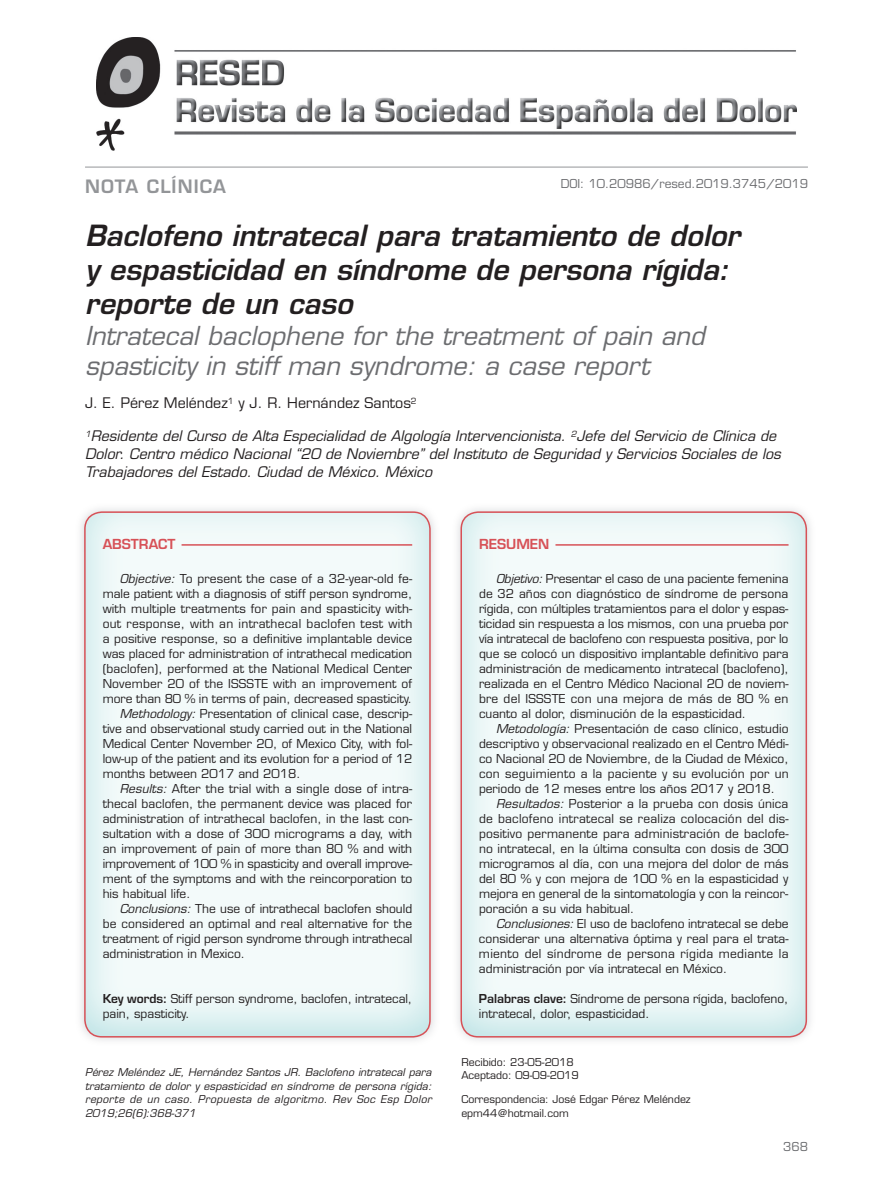
<style>
.page{position:relative;width:893px;height:1191px;background:#fff}
.page>*{position:absolute;margin:0;border:0;box-sizing:border-box;transform-origin:0 0}
.t1{font:italic 600 28.5px/34.2px "Eurostile LT Std";color:#231f20}
.t2{font:italic 25.5px/30.6px "Eurostile LT Std";color:#6c6d70}
.t3{font:600 18px "Eurostile LT Std";letter-spacing:.06em;color:#939598}
.t4{font:italic 14.25px/18px "Eurostile LT Std";color:#231f20}
.t5{font:14.25px "Eurostile LT Std";color:#231f20}
.t6{font:600 13.5px "Eurostile LT Std";color:#d75157}
.t7{font:12px/15px "Eurostile LT Std";color:#231f20;text-align:justify}
.t8{font:12px "Eurostile LT Std";letter-spacing:.02em;color:#231f20}
.t9{font:12px "Eurostile LT Std";color:#6c6d70}
.t10{font:italic 10.5px/13.5px "Eurostile LT Std";letter-spacing:.03em;color:#231f20;text-align:justify}
.t11{font:10.5px/13.5px "Eurostile LT Std";color:#231f20}
.s1{font-style:italic}
.s2{font-weight:600}
</style>
<div class="page">
<img style="left:77px;top:551px;width:50px;height:490px">
<img style="left:388px;top:551px;width:49px;height:490px">
<img style="left:85px;top:512px;width:345px;height:524px">
<hr style="left:182px;top:544px;width:230px;height:1px;background:#d75157">
<div style="left:84px;top:511px;width:347px;height:526px;border:2px solid #d75157;border-radius:17px"></div>
<img style="left:457px;top:508px;width:354px;height:43px">
<div style="left:457px;top:551px;width:46px;height:490px;background:#f1f2f3"></div>
<img style="left:764px;top:551px;width:47px;height:490px">
<img style="left:461px;top:512px;width:345px;height:524px">
<hr style="left:555px;top:544px;width:233px;height:1px;background:#d75157">
<div style="left:460px;top:511px;width:347px;height:526px;border:2px solid #d75157;border-radius:17px"></div>
<hr style="left:85px;top:167px;width:723px;height:1px;background:#939598">
<img style="left:96px;top:37px;width:701px;height:114px">
<h3 class="t3" style="left:85px;top:175px;width:143px">NOTA CLÍNICA</h3>
<p class="t9" style="left:561px;top:176px;width:249px">DOI: 10.20986/resed.2019.3745/2019</p>
<h1 class="t1" style="left:85px;top:218px;width:656px">Baclofeno intratecal para tratamiento de dolor y espasticidad en síndrome de persona rígida: reporte de un caso</h1>
<h2 class="t2" style="left:85px;top:321px;width:621px">Intratecal baclophene for the treatment of pain and spasticity in stiff man syndrome: a case report</h2>
<p class="t5" style="left:85px;top:394px;width:333px">J. E. Pérez Meléndez<sup>1</sup> y J. R. Hernández Santos<sup>2</sup></p>
<p class="t4" style="left:85px;top:427px;width:697px"><sup>1</sup>Residente del Curso de Alta Especialidad de Algología Intervencionista. <sup>2</sup>Jefe del Servicio de Clínica de<br>Dolor. Centro médico Nacional “20 de Noviembre” del Instituto de Seguridad y Servicios Sociales de los<br>Trabajadores del Estado. Ciudad de México. México</p>
<p class="t6" style="left:103px;top:536px;width:74px">ABSTRACT</p>
<p class="t7" style="left:120px;top:571px;width:294px"><span class="s1">Objective:</span> To present the case of a 32-year-old fe-</p>
<p class="t7" style="left:103px;top:586px;width:311px">male patient with a diagnosis of stiff person syndrome,</p>
<p class="t7" style="left:103px;top:601px;width:311px">with multiple treatments for pain and spasticity with-</p>
<p class="t8" style="left:103px;top:616px;width:311px">out response, with an intrathecal baclofen test with</p>
<p class="t7" style="left:103px;top:631px;width:311px">a positive response, so a definitive implantable device</p>
<p class="t7" style="left:103px;top:646px;width:311px">was placed for administration of intrathecal medication</p>
<p class="t7" style="left:103px;top:661px;width:311px">(baclofen), performed at the National Medical Center</p>
<p class="t7" style="left:103px;top:676px;width:311px">November 20 of the ISSSTE with an improvement of</p>
<p class="t7" style="left:103px;top:691px;width:311px">more than 80 % in terms of pain, decreased spasticity.</p>
<p class="t7" style="left:120px;top:706px;width:294px"><span class="s1">Methodology:</span> Presentation of clinical case, descrip-</p>
<p class="t7" style="left:103px;top:721px;width:311px">tive and observational study carried out in the National</p>
<p class="t7" style="left:103px;top:736px;width:311px">Medical Center November 20, of Mexico City, with fol-</p>
<p class="t7" style="left:103px;top:751px;width:311px">low-up of the patient and its evolution for a period of 12</p>
<p class="t7" style="left:103px;top:766px;width:199px">months between 2017 and 2018.</p>
<p class="t7" style="left:120px;top:781px;width:294px"><span class="s1">Results:</span> After the trial with a single dose of intra-</p>
<p class="t7" style="left:103px;top:796px;width:311px">thecal baclofen, the permanent device was placed for</p>
<p class="t7" style="left:103px;top:811px;width:311px">administration of intrathecal baclofen, in the last con-</p>
<p class="t7" style="left:103px;top:826px;width:311px">sultation with a dose of 300 micrograms a day, with</p>
<p class="t7" style="left:103px;top:841px;width:311px">an improvement of pain of more than 80 % and with</p>
<p class="t7" style="left:103px;top:856px;width:311px">improvement of 100 % in spasticity and overall improve-</p>
<p class="t7" style="left:103px;top:871px;width:311px">ment of the symptoms and with the reincorporation to</p>
<p class="t7" style="left:103px;top:886px;width:89px">his habitual life.</p>
<p class="t7" style="left:120px;top:901px;width:294px"><span class="s1">Conclusions:</span> The use of intrathecal baclofen should</p>
<p class="t7" style="left:103px;top:916px;width:311px">be considered an optimal and real alternative for the</p>
<p class="t7" style="left:103px;top:931px;width:311px">treatment of rigid person syndrome through intrathecal</p>
<p class="t7" style="left:103px;top:946px;width:144px">administration in Mexico.</p>
<p class="t7" style="left:103px;top:991px;width:311px"><span class="s2">Key words:</span> Stiff person syndrome, baclofen, intratecal, pain, spasticity.</p>
<p class="t10" style="left:85px;top:1065px;width:348px">Pérez Meléndez JE, Hernández Santos JR. Baclofeno intratecal para tratamiento de dolor y espasticidad en síndrome de persona rígida: reporte de un caso. Propuesta de algoritmo. Rev Soc Esp Dolor 2019;26(6):368-371</p>
<p class="t6" style="left:479px;top:536px;width:72px">RESUMEN</p>
<p class="t7" style="left:479px;top:571px;width:311px;text-indent:17px"><span class="s1">Objetivo:</span> Presentar el caso de una paciente femenina de 32 años con diagnóstico de síndrome de persona rígida, con múltiples tratamientos para el dolor y espas&shy;ticidad sin respuesta a los mismos, con una prueba por vía intratecal de baclofeno con respuesta positiva, por lo que se colocó un dispositivo implantable definitivo para administración de medicamento intratecal (baclofeno), realizada en el Centro Médico Nacional 20 de noviem&shy;bre del ISSSTE con una mejora de más de 80 % en cuanto al dolor, disminución de la espasticidad.</p>
<p class="t7" style="left:479px;top:721px;width:311px;text-indent:17px"><span class="s1">Metodología:</span> Presentación de caso clínico, estudio descriptivo y observacional realizado en el Centro Médi&shy;co Nacional 20 de Noviembre, de la Ciudad de México, con seguimiento a la paciente y su evolución por un periodo de 12 meses entre los años 2017 y 2018.</p>
<p class="t7" style="left:479px;top:796px;width:311px;text-indent:17px"><span class="s1">Resultados:</span> Posterior a la prueba con dosis única de baclofeno intratecal se realiza colocación del dis&shy;positivo permanente para administración de baclofe&shy;no intratecal, en la última consulta con dosis de 300 microgramos al día, con una mejora del dolor de más del 80 % y con mejora de 100 % en la espasticidad y mejora en general de la sintomatología y con la reincor&shy;poración a su vida habitual.</p>
<p class="t7" style="left:479px;top:916px;width:311px;text-indent:17px"><span class="s1">Conclusiones:</span> El uso de baclofeno intratecal se debe considerar una alternativa óptima y real para el trata&shy;miento del síndrome de persona rígida mediante la administración por vía intratecal en México.</p>
<p class="t7" style="left:479px;top:991px;width:311px"><span class="s2">Palabras clave:</span> Síndrome de persona rígida, baclofeno, intratecal, dolor, espasticidad.</p>
<p class="t11" style="left:461px;top:1055px;width:119px">Recibido: 23-05-2018<br>Aceptado: 09-09-2019</p>
<p class="t11" style="left:461px;top:1092px;width:231px">Correspondencia: José Edgar Pérez Meléndez epm44@hotmail.com</p>
<p class="t9" style="left:783px;top:1139px;width:26px">368</p>
</div>
